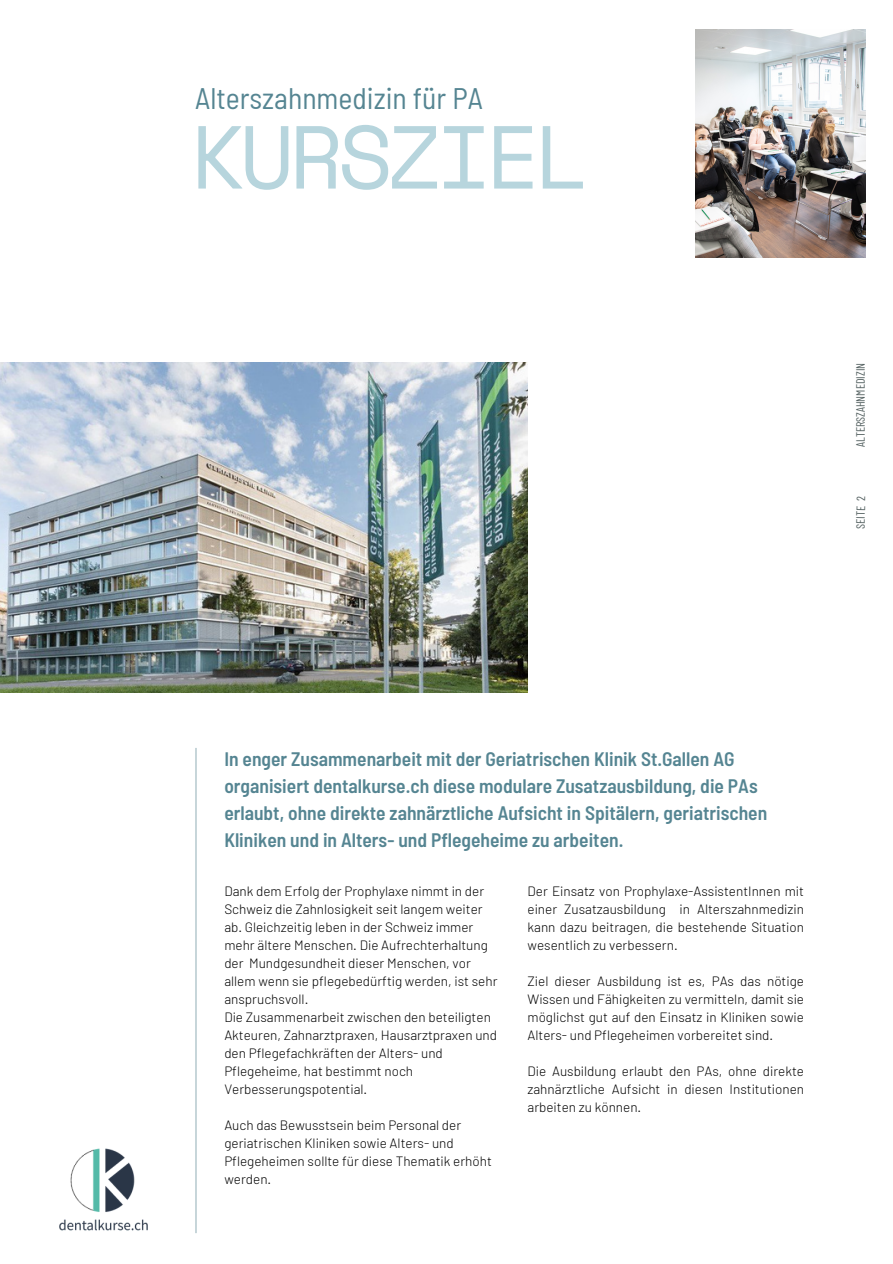
<style>
.page{position:relative;width:893px;height:1264px;background:#fff}
.page>*{position:absolute;margin:0;border:0;box-sizing:border-box;transform-origin:0 0}
.t1{font:89.1px "Space Mono";letter-spacing:-.06em;color:#b7d5dd}
.t2{font:semi-condensed 29.7px "Barlow";color:#558592}
.t3{font:600 semi-condensed 19.5px/27px "Barlow";color:#558592}
.t4{font:300 13.5px/18px "Barlow";color:#000}
.t5{font:12px "Barlow Condensed";color:#556262}
</style>
<div class="page">
<img style="left:0;top:363px;width:527px;height:329px">
<img style="left:695px;top:29px;width:170px;height:229px">
<hr style="left:195px;top:748px;width:1px;height:485px;background:#9db7be">
<img style="left:60px;top:1148px;width:88px;height:83px">
<p class="t2" style="left:195px;top:79px;width:289px">Alterszahnmedizin für PA</p>
<p class="t1" style="left:190px;top:89px;width:400px">KURSZIEL</p>
<p class="t5" style="left:852px;top:447px;width:86px;rotate:-90deg">ALTERSZAHNMEDIZIN</p>
<p class="t5" style="left:852px;top:528px;width:34px;rotate:-89deg">SEITE 2</p>
<p class="t3" style="left:224px;top:745px;width:544px">In enger Zusammenarbeit mit der Geriatrischen Klinik St.Gallen AG organisiert dentalkurse.ch diese modulare Zusatzausbildung, die PAs erlaubt, ohne direkte zahnärztliche Aufsicht in Spitälern, geriatrischen Kliniken und in Alters- und Pflegeheime zu arbeiten.</p>
<p class="t4" style="left:224px;top:881px;width:274px">Dank dem Erfolg der Prophylaxe nimmt in der Schweiz die Zahnlosigkeit seit langem weiter ab. Gleichzeitig leben in der Schweiz immer mehr ältere Menschen. Die Aufrechterhaltung der Mundgesundheit dieser Menschen, vor allem wenn sie pflegebedürftig werden, ist sehr anspruchsvoll.</p>
<p class="t4" style="left:224px;top:1007px;width:274px">Die Zusammenarbeit zwischen den beteiligten<br>Akteuren, Zahnarztpraxen, Hausarztpraxen und den Pflegefachkräften der Alters- und</p>
<p class="t4" style="left:224px;top:1061px;width:190px">Pflegeheime, hat bestimmt noch<br>Verbesserungspotential.</p>
<p class="t4" style="left:224px;top:1115px;width:269px">Auch das Bewusstsein beim Personal der geriatrischen Kliniken sowie Alters- und Pflegeheimen sollte für diese Thematik erhöht werden.</p>
<p class="t4" style="left:527px;top:881px;width:278px;text-align:justify">Der Einsatz von Prophylaxe-AssistentInnen mit einer Zusatzausbildung in Alterszahnmedizin kann dazu beitragen, die bestehende Situation wesentlich zu verbessern.</p>
<p class="t4" style="left:527px;top:971px;width:278px;text-align:justify">Ziel dieser Ausbildung ist es, PAs das nötige Wissen und Fähigkeiten zu vermitteln, damit sie möglichst gut auf den Einsatz in Kliniken sowie Alters- und Pflegeheimen vorbereitet sind.</p>
<p class="t4" style="left:527px;top:1061px;width:278px;text-align:justify">Die Ausbildung erlaubt den PAs, ohne direkte zahnärztliche Aufsicht in diesen Institutionen arbeiten zu können.</p>
</div>
